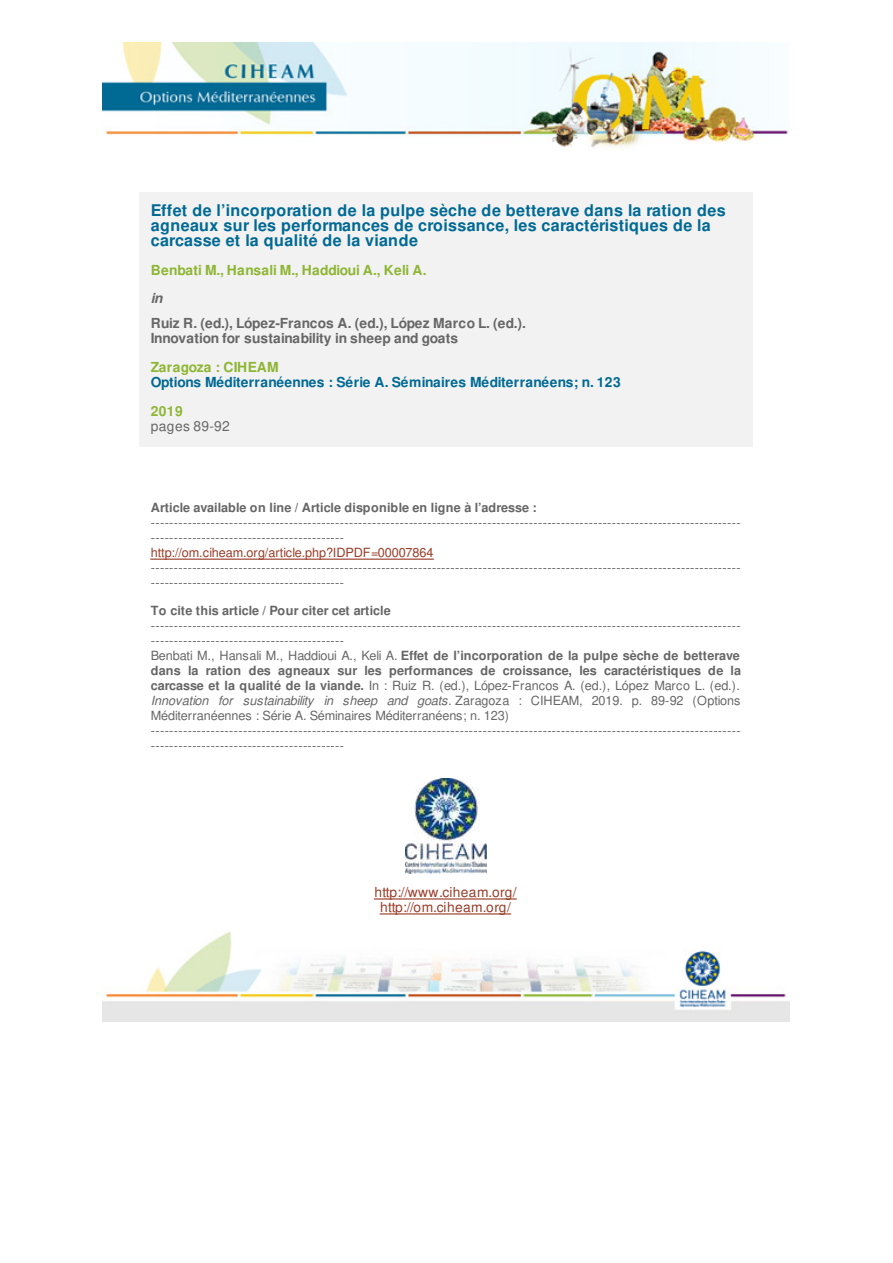
<style>
.page{position:relative;width:893px;height:1263px;background:#fff}
.page>*{position:absolute;margin:0;border:0;box-sizing:border-box;transform-origin:0 0}
.t1{font:700 16.2px/15px "Nimbus Sans";letter-spacing:.015em;color:#006994}
.t2{font:700 13.8px/15px "Nimbus Sans";letter-spacing:-.03em;color:#666}
.t3{font:700 13.8px "Nimbus Sans";color:#006994}
.t4{font:700 13.8px "Nimbus Sans";letter-spacing:.025em;color:#8eb533}
.t5{font:13.8px/15px "Nimbus Sans";letter-spacing:.025em;color:#993b26;text-align:center}
.t6{font:13.8px "Nimbus Sans";letter-spacing:.025em;color:#666}
.t7{font:italic 700 13.8px "Nimbus Sans";color:#666}
.t8{font:12.6px/15px "Nimbus Sans";letter-spacing:-.01em;color:#666}
.t9{font:700 12.6px "Nimbus Sans";letter-spacing:-.005em;color:#666}
.t10{font:12.6px "Nimbus Sans";letter-spacing:-.01em;color:#993b26}
.s1{font-weight:700}
.s2{font-style:italic}
</style>
<div class="page">
<div style="left:139px;top:192px;width:613px;height:255px;background:#f2f2f2"></div>
<img style="left:102px;top:42px;width:686px;height:108px">
<hr style="left:151px;top:559px;width:282px;height:1px;background:#993b26">
<img style="left:405px;top:779px;width:81px;height:94px">
<hr style="left:374px;top:898px;width:142px;height:2px;background:#993b26">
<hr style="left:380px;top:913px;width:130px;height:2px;background:#993b26">
<img style="left:102px;top:931px;width:687px;height:91px">
<p class="t1" style="left:151px;top:205px;width:576px">Effet de l’incorporation de la pulpe sèche de betterave dans la ration des agneaux sur les performances de croissance, les caractéristiques de la carcasse et la qualité de la viande</p>
<p class="t4" style="left:151px;top:265px;width:277px">Benbati M., Hansali M., Haddioui A., Keli A.</p>
<p class="t7" style="left:151px;top:290px;width:13px">in</p>
<p class="t2" style="left:151px;top:317px;width:376px">Ruiz R. (ed.), López-Francos A. (ed.), López Marco L. (ed.).<br>Innovation for sustainability in sheep and goats</p>
<p class="t4" style="left:151px;top:362px;width:129px">Zaragoza : CIHEAM</p>
<p class="t3" style="left:151px;top:376px;width:471px">Options Méditerranéennes : Série A. Séminaires Méditerranéens; n. 123</p>
<p class="t4" style="left:151px;top:405px;width:33px">2019</p>
<p class="t6" style="left:151px;top:420px;width:81px">pages 89-92</p>
<p class="t9" style="left:151px;top:503px;width:387px">Article available on line / Article disponible en ligne à l’adresse :</p>
<p class="t8" style="left:151px;top:517px;width:591px">-------------------------------------------------------------------------------------------------------------------------------- ------------------------------------------</p>
<p class="t10" style="left:151px;top:548px;width:284px">http://om.ciheam.org/article.php?IDPDF=00007864</p>
<p class="t8" style="left:151px;top:562px;width:591px">-------------------------------------------------------------------------------------------------------------------------------- ------------------------------------------</p>
<p class="t9" style="left:151px;top:605px;width:241px">To cite this article / Pour citer cet article</p>
<p class="t8" style="left:151px;top:619px;width:591px">-------------------------------------------------------------------------------------------------------------------------------- ------------------------------------------<br>Benbati M., Hansali M., Haddioui A., Keli A. <span class="s1">Effet de l’incorporation de la pulpe sèche de betterave dans la ration des agneaux sur les performances de croissance, les caractéristiques de la carcasse et la qualité de la viande.</span> In : Ruiz R. (ed.), López-Francos A. (ed.), López Marco L. (ed.).<br><span class="s2">Innovation for sustainability in sheep and goats.</span> Zaragoza : CIHEAM, 2019. p. 89-92 (Options Méditerranéennes : Série A. Séminaires Méditerranéens; n. 123) -------------------------------------------------------------------------------------------------------------------------------- ------------------------------------------</p>
<p class="t5" style="left:374px;top:886px;width:144px">http://www.ciheam.org/ http://om.ciheam.org/</p>
</div>
